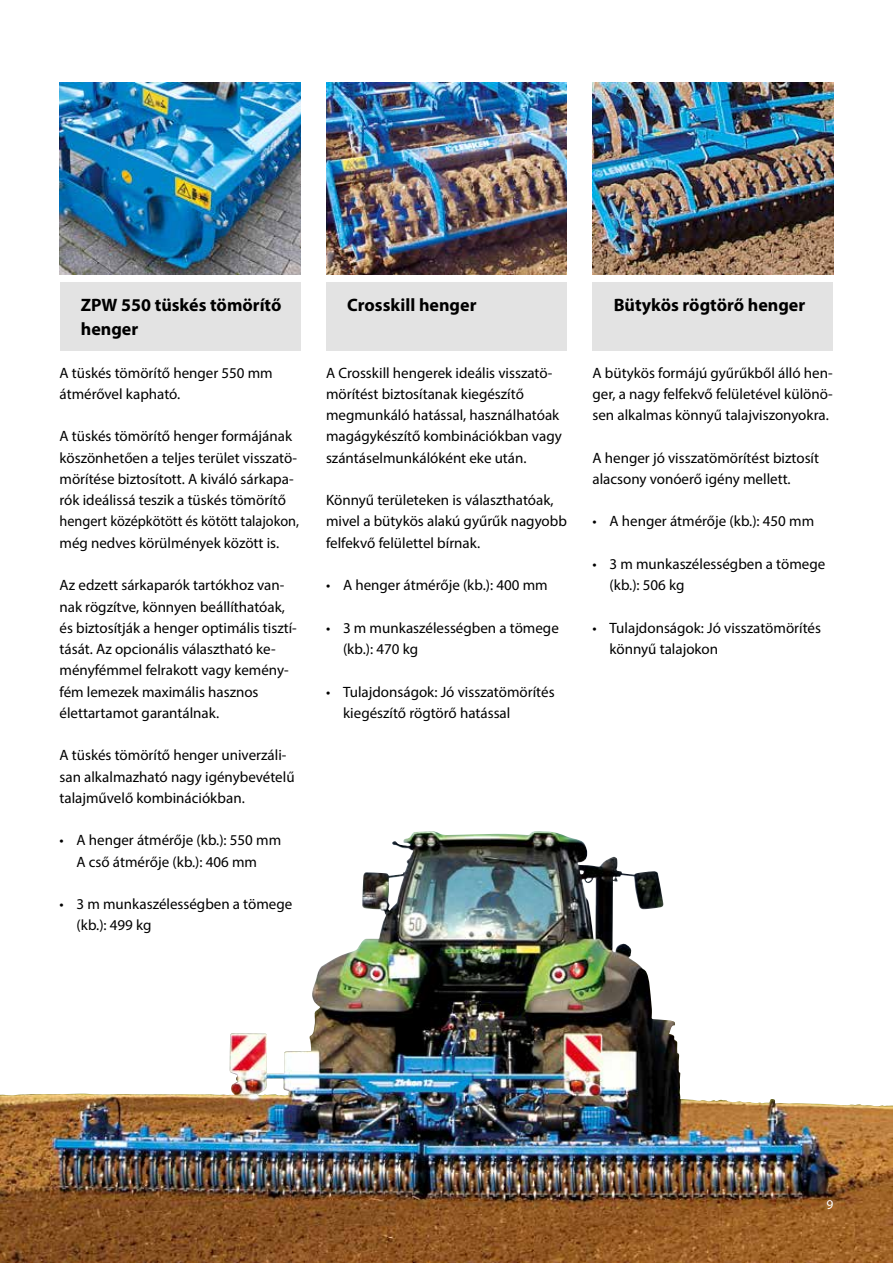
<style>
.page{position:relative;width:893px;height:1263px;background:#fff}
.page>*{position:absolute;margin:0;border:0;box-sizing:border-box;transform-origin:0 0}
.t1{font:700 18px/24px "Myriad Pro";color:#000}
.t2{font:15px/21.3px "Myriad Pro";color:#000}
.t3{font:13.5px "Myriad Pro";color:#fff}
</style>
<div class="page">
<div style="left:326px;top:283px;width:241px;height:68px;background:#e3e3e3"></div>
<img style="left:326px;top:83px;width:241px;height:191px">
<div style="left:60px;top:283px;width:240px;height:68px;background:#e3e3e3"></div>
<div style="left:592px;top:283px;width:241px;height:68px;background:#e3e3e3"></div>
<img style="left:592px;top:83px;width:241px;height:191px">
<img style="left:0;top:832px;width:893px;height:431px">
<img style="left:60px;top:83px;width:240px;height:191px">
<p class="t1" style="left:81px;top:292px;width:202px">ZPW 550 tüskés tömörítő henger</p>
<p class="t1" style="left:347px;top:292px;width:131px">Crosskill henger</p>
<p class="t1" style="left:614px;top:292px;width:193px">Bütykös rögtörő henger</p>
<p class="t2" style="left:60px;top:362px;width:215px">A tüskés tömörítő henger 550 mm átmérővel kapható.</p>
<p class="t2" style="left:60px;top:425px;width:241px">A tüskés tömörítő henger formájának köszönhetően a teljes terület visszatö&shy;mörítése biztosított. A kiváló sárkapa&shy;rók ideálissá teszik a tüskés tömörítő hengert középkötött és kötött talajokon, még nedves körülmények között is.</p>
<p class="t2" style="left:60px;top:574px;width:239px">Az edzett sárkaparók tartókhoz van&shy;nak rögzítve, könnyen beállíthatóak, és biztosítják a henger optimális tisztí&shy;tását. Az opcionális választható ke&shy;ményfémmel felrakott vagy kemény&shy;fém lemezek maximális hasznos élettartamot garantálnak.</p>
<p class="t2" style="left:60px;top:744px;width:237px">A tüskés tömörítő henger univerzáli&shy;san alkalmazható nagy igénybevételű talajművelő kombinációkban.</p>
<p class="t2" style="left:60px;top:829px;width:223px;text-align:center">• A henger átmérője (kb.): 550 mm<br>A cső átmérője (kb.): 406 mm</p>
<p class="t2" style="left:77px;top:893px;width:217px;text-indent:-17px">• 3 m munkaszélességben a tömege (kb.): 499 kg</p>
<p class="t2" style="left:592px;top:362px;width:242px;text-align:justify">A bütykös formájú gyűrűkből álló hen&shy;ger, a nagy felfekvő felületével különö&shy;sen alkalmas könnyű talajviszonyokra.</p>
<p class="t2" style="left:592px;top:447px;width:228px">A henger jó visszatömörítést biztosít alacsony vonóerő igény mellett.</p>
<p class="t2" style="left:592px;top:510px;width:223px">• A henger átmérője (kb.): 450 mm</p>
<p class="t2" style="left:609px;top:553px;width:217px;text-indent:-17px">• 3 m munkaszélességben a tömege (kb.): 506 kg</p>
<p class="t2" style="left:609px;top:617px;width:213px;text-indent:-17px">• Tulajdonságok: Jó visszatömörítés könnyű talajokon</p>
<p class="t2" style="left:326px;top:362px;width:237px">A Crosskill hengerek ideális visszatö&shy;mörítést biztosítanak kiegészítő megmunkáló hatással, használhatóak magágykészítő kombinációkban vagy szántáselmunkálóként eke után.</p>
<p class="t2" style="left:326px;top:489px;width:242px">Könnyű területeken is választhatóak, mivel a bütykös alakú gyűrűk nagyobb felfekvő felülettel bírnak.</p>
<p class="t2" style="left:326px;top:574px;width:223px">• A henger átmérője (kb.): 400 mm</p>
<p class="t2" style="left:343px;top:617px;width:217px;text-indent:-17px">• 3 m munkaszélességben a tömege (kb.): 470 kg</p>
<p class="t2" style="left:343px;top:681px;width:213px;text-indent:-17px">• Tulajdonságok: Jó visszatömörítés kiegészítő rögtörő hatással</p>
<p class="t3" style="left:826px;top:1196px;width:8px">9</p>
</div>
